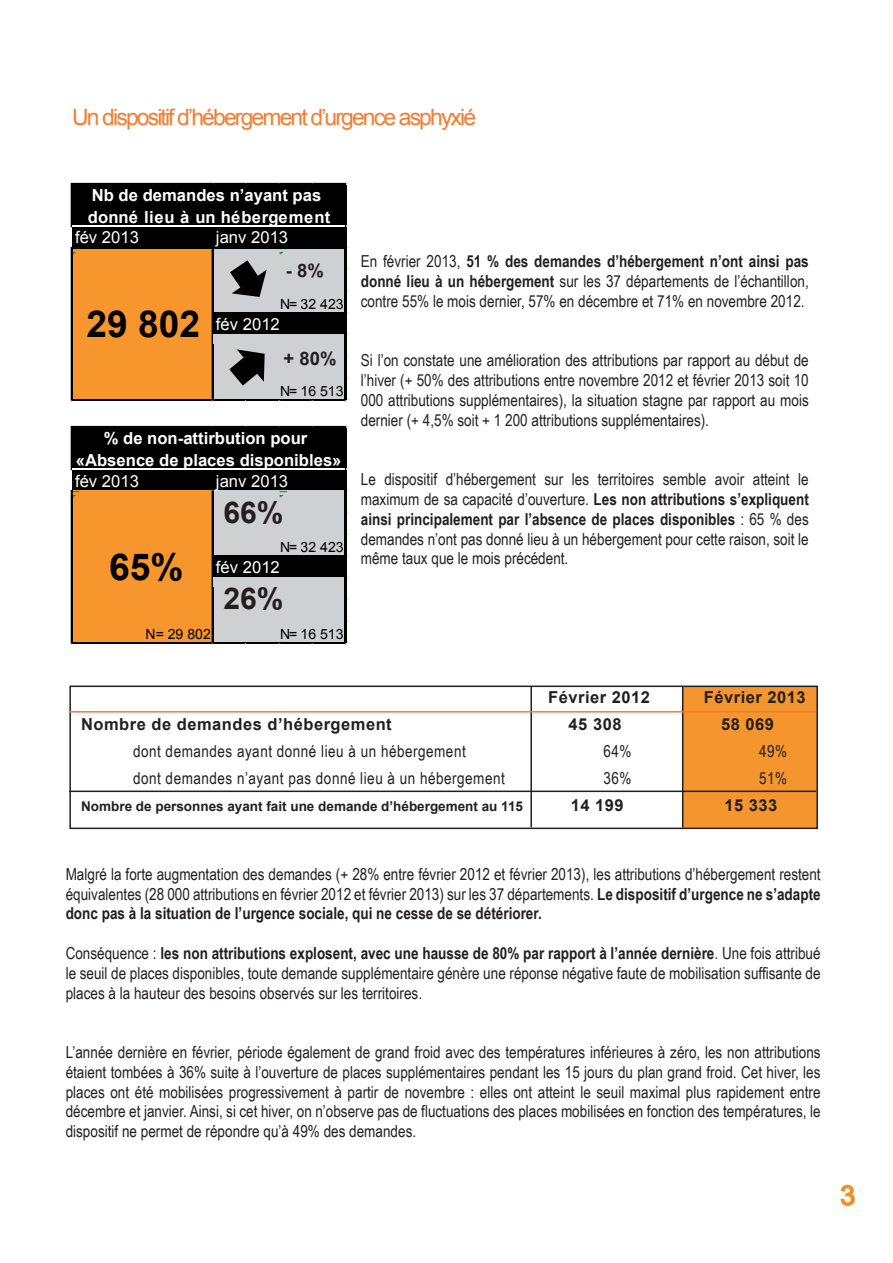
<style>
.page{position:relative;width:893px;height:1263px;background:#fff}
.page>*{position:absolute;margin:0;border:0;box-sizing:border-box;transform-origin:0 0}
.t1{font:700 37.05px "Arial";color:#000}
.t2{font:700 30px "Arial";color:#231f20}
.t3{font:27px "Arial";color:#f47d31}
.t4{font:22.5px "Arial";letter-spacing:-.08em;color:#f47d31}
.t5{font:700 18.45px "Arial";color:#231f20}
.t6{font:700 16.65px/21.8px "Arial";color:#fff;text-align:center}
.t7{font:16.65px "Arial";color:#fff}
.t8{font:700 16.65px "Arial";color:#000}
.t9{font:16.5px/19.8px "Arial Narrow";color:#231f20;text-align:justify}
.t10{font:16.5px "Arial Narrow";letter-spacing:.03em;color:#231f20}
.t11{font:700 16.5px "Arial";letter-spacing:.03em;color:#231f20}
.t12{font:14.1px "Arial";color:#000}
.t13{font:700 13.5px "Arial";color:#231f20}
.s1{font-weight:700}
</style>
<div class="page">
<svg style="left:840px;top:1184px;width:15px;height:22px"></svg>
<div style="left:72px;top:428px;width:275px;height:64px;background:#000"></div>
<div style="left:72px;top:490px;width:141px;height:23px;background:#f7962d"></div>
<div style="left:212px;top:490px;width:135px;height:23px;background:#ced0d1"></div>
<div style="left:72px;top:512px;width:141px;height:45px;background:#f7962d"></div>
<div style="left:212px;top:512px;width:135px;height:45px;background:#ced0d1"></div>
<div style="left:72px;top:556px;width:141px;height:23px;background:#f7962d"></div>
<div style="left:212px;top:556px;width:135px;height:23px;background:#000"></div>
<div style="left:72px;top:577px;width:141px;height:23px;background:#f7962d"></div>
<div style="left:212px;top:577px;width:135px;height:23px;background:#ced0d1"></div>
<div style="left:72px;top:599px;width:141px;height:45px;background:#f7962d"></div>
<div style="left:212px;top:599px;width:135px;height:45px;background:#ced0d1"></div>
<svg style="left:72px;top:491px;width:7px;height:6px"></svg>
<svg style="left:280px;top:491px;width:6px;height:6px"></svg>
<hr style="left:72px;top:426px;width:275px;height:2px;background:#000">
<hr style="left:71px;top:426px;width:1px;height:44px;background:#000">
<hr style="left:72px;top:468px;width:273px;height:1px;background:#fff">
<hr style="left:72px;top:469px;width:273px;height:1px;background:#fff">
<hr style="left:213px;top:555px;width:134px;height:1px;background:#000">
<hr style="left:71px;top:490px;width:1px;height:154px;background:#000">
<hr style="left:212px;top:492px;width:1px;height:152px;background:#000">
<hr style="left:72px;top:642px;width:275px;height:2px;background:#000">
<hr style="left:345px;top:488px;width:2px;height:154px;background:#000">
<div style="left:72px;top:185px;width:275px;height:64px;background:#000"></div>
<div style="left:72px;top:247px;width:141px;height:23px;background:#f7962d"></div>
<div style="left:212px;top:247px;width:135px;height:23px;background:#ced0d1"></div>
<div style="left:72px;top:269px;width:141px;height:45px;background:#f7962d"></div>
<div style="left:212px;top:269px;width:135px;height:45px;background:#ced0d1"></div>
<div style="left:72px;top:313px;width:141px;height:23px;background:#f7962d"></div>
<div style="left:212px;top:313px;width:135px;height:23px;background:#000"></div>
<div style="left:72px;top:334px;width:141px;height:23px;background:#f7962d"></div>
<div style="left:212px;top:334px;width:135px;height:23px;background:#ced0d1"></div>
<div style="left:72px;top:356px;width:141px;height:45px;background:#f7962d"></div>
<div style="left:212px;top:356px;width:135px;height:45px;background:#ced0d1"></div>
<svg style="left:72px;top:249px;width:7px;height:5px"></svg>
<svg style="left:280px;top:249px;width:6px;height:5px"></svg>
<hr style="left:72px;top:183px;width:275px;height:2px;background:#000">
<hr style="left:71px;top:183px;width:1px;height:44px;background:#000">
<hr style="left:72px;top:225px;width:273px;height:1px;background:#fff">
<hr style="left:72px;top:226px;width:273px;height:1px;background:#fff">
<hr style="left:72px;top:247px;width:208px;height:2px;background:#000">
<hr style="left:213px;top:312px;width:134px;height:1px;background:#000">
<hr style="left:71px;top:247px;width:1px;height:154px;background:#000">
<hr style="left:212px;top:249px;width:1px;height:152px;background:#000">
<hr style="left:72px;top:399px;width:275px;height:2px;background:#000">
<svg style="left:229px;top:349px;width:36px;height:37px"></svg>
<hr style="left:275px;top:245px;width:70px;height:4px;background:#000">
<hr style="left:345px;top:245px;width:2px;height:154px;background:#000">
<svg style="left:230px;top:260px;width:37px;height:37px"></svg>
<div style="left:683px;top:686px;width:134px;height:142px;background:#f5952d"></div>
<div style="left:69px;top:685px;width:749px;height:144px;border:2px solid #231f20"></div>
<hr style="left:682px;top:686px;width:1px;height:141px;background:#231f20">
<hr style="left:530px;top:686px;width:2px;height:141px;background:#231f20">
<hr style="left:69px;top:711px;width:747px;height:1px;background:#f47d31">
<hr style="left:69px;top:790px;width:747px;height:2px;background:#231f20">
<h3 class="t4" style="left:72px;top:103px;width:405px">Un dispositif d’hébergement d’urgence asphyxié</h3>
<p class="t6" style="left:88px;top:185px;width:244px;text-align:left">Nb de demandes n’ayant pas donné lieu à un hébergement</p>
<p class="t7" style="left:216px;top:227px;width:74px">janv 2013</p>
<p class="t7" style="left:75px;top:227px;width:65px">fév 2013</p>
<h1 class="t1" style="left:87px;top:299px;width:115px">29 802</h1>
<p class="t5" style="left:286px;top:258px;width:40px">- 8%</p>
<p class="t12" style="left:280px;top:294px;width:65px">N= 32 423</p>
<p class="t7" style="left:216px;top:314px;width:65px">fév 2012</p>
<p class="t8" style="left:290px;top:345px;width:50px">+ 51%</p>
<p class="t12" style="left:280px;top:381px;width:65px">N= 16 513</p>
<p class="t5" style="left:284px;top:346px;width:54px">+ 80%</p>
<p class="t6" style="left:76px;top:428px;width:267px">% de non-attirbution pour «Absence de places disponibles»</p>
<p class="t7" style="left:216px;top:470px;width:74px">janv 2013</p>
<p class="t7" style="left:75px;top:470px;width:65px">fév 2013</p>
<h1 class="t1" style="left:109px;top:542px;width:76px">65%</h1>
<h2 class="t2" style="left:224px;top:492px;width:62px">66%</h2>
<p class="t12" style="left:280px;top:537px;width:65px">N= 32 423</p>
<p class="t7" style="left:216px;top:557px;width:65px">fév 2012</p>
<h2 class="t2" style="left:224px;top:578px;width:62px">26%</h2>
<p class="t12" style="left:146px;top:625px;width:67px">N= 29 802</p>
<p class="t12" style="left:280px;top:624px;width:65px">N= 16 513</p>
<p class="t9" style="left:361px;top:251px;width:449px">En février 2013, <span class="s1">51 % des demandes d’hébergement n’ont ainsi pas donné lieu à un hébergement</span> sur les 37 départements de l’échantillon, contre 55% le mois dernier, 57% en décembre et 71% en novembre 2012.</p>
<p class="t9" style="left:361px;top:350px;width:449px">Si l’on constate une amélioration des attributions par rapport au début de l’hiver (+ 50% des attributions entre novembre 2012 et février 2013 soit 10<br>000 attributions supplémentaires), la situation stagne par rapport au mois dernier (+ 4,5% soit + 1 200 attributions supplémentaires).</p>
<p class="t9" style="left:361px;top:469px;width:449px">Le dispositif d’hébergement sur les territoires semble avoir atteint le maximum de sa capacité d’ouverture. <span class="s1">Les non attributions s’expliquent ainsi principalement par l’absence de places disponibles</span> : 65 % des demandes n’ont pas donné lieu à un hébergement pour cette raison, soit le même taux que le mois précédent.</p>
<p class="t11" style="left:548px;top:686px;width:103px">Février 2012</p>
<p class="t11" style="left:704px;top:686px;width:103px">Février 2013</p>
<p class="t11" style="left:81px;top:713px;width:312px">Nombre de demandes d’hébergement</p>
<p class="t11" style="left:569px;top:713px;width:54px">45 308</p>
<p class="t11" style="left:721px;top:713px;width:54px">58 069</p>
<p class="t10" style="left:133px;top:739px;width:334px">dont demandes ayant donné lieu à un hébergement</p>
<p class="t9" style="left:604px;top:741px;width:30px">64%</p>
<p class="t9" style="left:759px;top:741px;width:30px">49%</p>
<p class="t10" style="left:133px;top:766px;width:373px">dont demandes n’ayant pas donné lieu à un hébergement</p>
<p class="t9" style="left:604px;top:768px;width:30px">36%</p>
<p class="t9" style="left:759px;top:768px;width:30px">51%</p>
<p class="t13" style="left:81px;top:797px;width:443px">Nombre de personnes ayant fait une demande d’hébergement au 115</p>
<p class="t11" style="left:571px;top:794px;width:54px">14 199</p>
<p class="t11" style="left:724px;top:794px;width:54px">15 333</p>
<p class="t9" style="left:66px;top:863px;width:756px">Malgré la forte augmentation des demandes (+ 28% entre février 2012 et février 2013), les attributions d’hébergement restent équivalentes (28 000 attributions en février 2012 et février 2013) sur les 37 départements. <span class="s1">Le dispositif d’urgence ne s’adapte donc pas à la situation de l’urgence sociale, qui ne cesse de se détériorer.</span></p>
<p class="t9" style="left:66px;top:943px;width:756px">Conséquence : <span class="s1">les non attributions explosent, avec une hausse de 80% par rapport à l’année dernière</span>. Une fois attribué le seuil de places disponibles, toute demande supplémentaire génère une réponse négative faute de mobilisation suffisante de places à la hauteur des besoins observés sur les territoires.</p>
<p class="t9" style="left:66px;top:1042px;width:756px">L’année dernière en février, période également de grand froid avec des températures inférieures à zéro, les non attributions étaient tombées à 36% suite à l’ouverture de places supplémentaires pendant les 15 jours du plan grand froid. Cet hiver, les places ont été mobilisées progressivement à partir de novembre : elles ont atteint le seuil maximal plus rapidement entre décembre et janvier. Ainsi, si cet hiver, on n’observe pas de fluctuations des places mobilisées en fonction des températures, le dispositif ne permet de répondre qu’à 49% des demandes.</p>
<h3 class="t3" style="left:840px;top:1178px;width:17px">3</h3>
</div>
